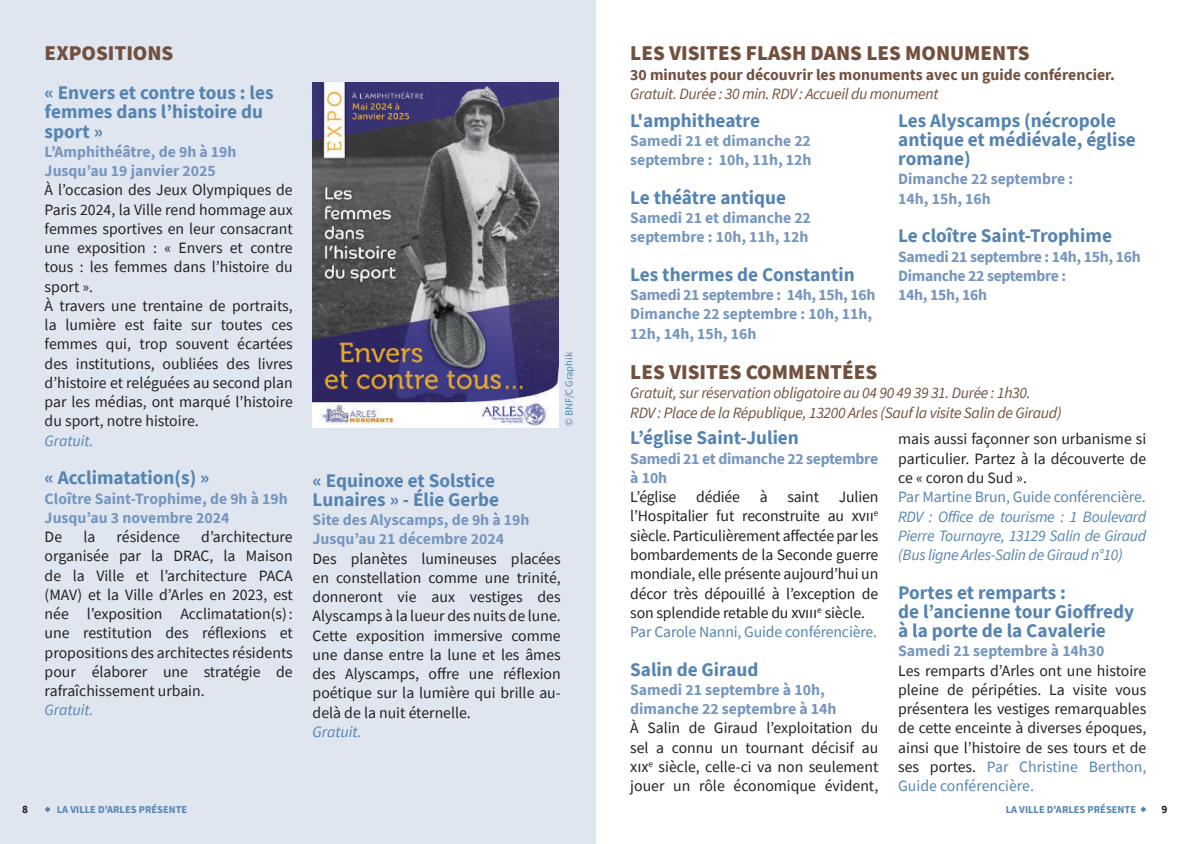
<style>
.page{position:relative;width:1191px;height:844px;background:#fff}
.page>*{position:absolute;margin:0;border:0;box-sizing:border-box;transform-origin:0 0}
.t1{font:900 21px "Source Sans Pro";color:#73503e}
.t2{font:700 19.25px/19.2px "Source Sans Pro";color:#5584b2}
.t3{font:15.75px/19.2px "Source Sans Pro";color:#231f20;text-align:justify}
.t4{font:700 15.75px/19.2px "Source Sans Pro";color:#7696bf}
.t5{font:italic 15.75px/19.2px "Source Sans Pro";letter-spacing:-.02em;color:#73503e}
.t6{font:italic 15.75px/19.2px "Source Sans Pro";letter-spacing:-.02em;color:#5584b2;text-align:justify}
.t7{font:700 15.75px/19.2px "Source Sans Pro";letter-spacing:-.02em;color:#7696bf}
.t8{font:700 15.75px "Source Sans Pro";color:#73503e}
.t9{font:15.75px "Source Sans Pro";letter-spacing:-.01em;color:#5584b2}
.t10{font:italic 15.75px "Source Sans Pro";color:#5584b2}
.t11{font:700 11.38px "Source Sans Pro";color:#231f20}
.t12{font:700 10.5px "Source Sans Pro";color:#5584b2}
.t13{font:10.5px "Source Sans Pro";color:#5584b2}
.s1{color:#5584b2}
</style>
<div class="page">
<div style="left:0;top:0;width:595px;height:843px;background:#e0e6f0"></div>
<img style="left:313px;top:82px;width:245px;height:346px">
<svg style="left:45px;top:806px;width:6px;height:6px"></svg>
<svg style="left:1140px;top:806px;width:6px;height:6px"></svg>
<h1 class="t1" style="left:45px;top:39px;width:130px">EXPOSITIONS</h1>
<p class="t2" style="left:45px;top:83px;width:230px">« Envers et contre tous : les femmes dans l’histoire du sport »</p>
<p class="t4" style="left:45px;top:142px;width:193px">L’Amphithéâtre, de 9h à 19h<br>Jusqu’au 19 janvier 2025</p>
<p class="t3" style="left:45px;top:180px;width:250px;text-align:left">À l’occasion des Jeux Olympiques de Paris 2024, la Ville rend hommage aux femmes sportives en leur consacrant une exposition : « Envers et contre tous : les femmes dans l’histoire du sport ».<br>À travers une trentaine de portraits, la lumière est faite sur toutes ces femmes qui, trop souvent écartées des institutions, oubliées des livres d’histoire et reléguées au second plan par les médias, ont marqué l’histoire du sport, notre histoire.</p>
<p class="t10" style="left:45px;top:430px;width:51px">Gratuit.</p>
<p class="t2" style="left:45px;top:468px;width:166px">« Acclimatation(s) »</p>
<p class="t4" style="left:45px;top:488px;width:245px">Cloître Saint-Trophime, de 9h à 19h<br>Jusqu’au 3 novembre 2024</p>
<p class="t3" style="left:45px;top:527px;width:19px">De</p>
<p class="t3" style="left:83px;top:527px;width:13px">la</p>
<p class="t3" style="left:117px;top:527px;width:65px">résidence</p>
<p class="t3" style="left:45px;top:527px;width:250px;text-indent:157px">d’architecture organisée par la DRAC, la Maison de la Ville et l’architecture PACA (MAV) et la Ville d’Arles en 2023, est née l’exposition Acclimatation(s): une restitution des réflexions et propositions des architectes résidents pour élaborer une stratégie de rafraîchissement urbain.</p>
<p class="t10" style="left:45px;top:700px;width:51px">Gratuit.</p>
<p class="t13" style="left:562px;top:425px;width:75px;rotate:-90deg">© BNF/C Graphik</p>
<p class="t2" style="left:313px;top:470px;width:188px">« Equinoxe et Solstice<br>Lunaires » - Élie Gerbe</p>
<p class="t4" style="left:313px;top:510px;width:218px">Site des Alyscamps, de 9h à 19h<br>Jusqu’au 21 décembre 2024</p>
<p class="t3" style="left:313px;top:548px;width:250px">Des planètes lumineuses placées en constellation comme une trinité, donneront vie aux vestiges des Alyscamps à la lueur des nuits de lune.<br>Cette exposition immersive comme une danse entre la lune et les âmes des Alyscamps, offre une réflexion poétique sur la lumière qui brille au&shy;delà de la nuit éternelle.</p>
<p class="t10" style="left:313px;top:721px;width:51px">Gratuit.</p>
<h1 class="t1" style="left:630px;top:39px;width:401px">LES VISITES FLASH DANS LES MONUMENTS</h1>
<p class="t8" style="left:630px;top:64px;width:486px">30 minutes pour découvrir les monuments avec un guide conférencier.</p>
<p class="t5" style="left:630px;top:84px;width:310px">Gratuit. Durée : 30 min. RDV : Accueil du monument</p>
<p class="t2" style="left:630px;top:110px;width:131px">L'amphitheatre</p>
<p class="t4" style="left:630px;top:131px;width:183px">Samedi 21 et dimanche 22 septembre : 10h, 11h, 12h</p>
<p class="t2" style="left:630px;top:187px;width:157px">Le théâtre antique</p>
<p class="t4" style="left:630px;top:208px;width:182px">Samedi 21 et dimanche 22 septembre : 10h, 11h, 12h</p>
<p class="t2" style="left:630px;top:264px;width:226px">Les thermes de Constantin</p>
<p class="t4" style="left:630px;top:285px;width:247px">Samedi 21 septembre : 14h, 15h, 16h<br>Dimanche 22 septembre : 10h, 11h,<br>12h, 14h, 15h, 16h</p>
<p class="t2" style="left:898px;top:110px;width:239px">Les Alyscamps (nécropole antique et médiévale, église romane)</p>
<p class="t4" style="left:898px;top:169px;width:176px">Dimanche 22 septembre :<br>14h, 15h, 16h</p>
<p class="t2" style="left:898px;top:226px;width:215px">Le cloître Saint-Trophime</p>
<p class="t7" style="left:898px;top:246px;width:244px">Samedi 21 septembre : 14h, 15h, 16h<br>Dimanche 22 septembre :<br>14h, 15h, 16h</p>
<h1 class="t1" style="left:630px;top:357px;width:248px">LES VISITES COMMENTÉES</h1>
<p class="t5" style="left:630px;top:383px;width:433px">Gratuit, sur réservation obligatoire au 04 90 49 39 31. Durée : 1h30.<br>RDV : Place de la République, 13200 Arles (Sauf la visite Salin de Giraud)</p>
<p class="t2" style="left:630px;top:428px;width:170px">L’église Saint-Julien</p>
<p class="t7" style="left:630px;top:448px;width:249px">Samedi 21 et dimanche 22 septembre à 10h</p>
<p class="t3" style="left:630px;top:487px;width:250px;text-align:left">L’église dédiée à saint Julien l’Hospitalier fut reconstruite au xvii<sup>e </sup>siècle. Particulièrement affectée par les bombardements de la Seconde guerre mondiale, elle présente aujourd’hui un décor très dépouillé à l’exception de son splendide retable du xviii<sup>e</sup> siècle.<br><span class="s1">Par Carole Nanni, Guide conférencière.</span></p>
<p class="t2" style="left:630px;top:659px;width:130px">Salin de Giraud</p>
<p class="t4" style="left:630px;top:679px;width:208px">Samedi 21 septembre à 10h, dimanche 22 septembre à 14h</p>
<p class="t3" style="left:630px;top:718px;width:250px">À Salin de Giraud l’exploitation du sel a connu un tournant décisif au xix<sup>e</sup> siècle, celle-ci va non seulement jouer un rôle économique évident,</p>
<p class="t3" style="left:898px;top:429px;width:250px">mais aussi façonner son urbanisme si particulier. Partez à la découverte de ce « coron du Sud ».</p>
<p class="t9" style="left:898px;top:487px;width:249px">Par Martine Brun, Guide conférencière.</p>
<p class="t6" style="left:898px;top:506px;width:250px">RDV : Office de tourisme : 1 Boulevard Pierre Tournayre, 13129 Salin de Giraud (Bus ligne Arles-Salin de Giraud n°10)</p>
<p class="t2" style="left:898px;top:582px;width:237px">Portes et remparts :<br>de l’ancienne tour Gioffredy à la porte de la Cavalerie</p>
<p class="t4" style="left:898px;top:641px;width:208px">Samedi 21 septembre à 14h30</p>
<p class="t3" style="left:898px;top:660px;width:250px">Les remparts d’Arles ont une histoire pleine de péripéties. La visite vous présentera les vestiges remarquables de cette enceinte à diverses époques, ainsi que l’histoire de ses tours et de ses portes. <span class="s1">Par Christine Berthon, Guide conférencière.</span></p>
<p class="t11" style="left:22px;top:801px;width:8px">8</p>
<p class="t12" style="left:57px;top:801px;width:132px">LA VILLE D'ARLES PRÉSENTE</p>
<p class="t12" style="left:1005px;top:801px;width:132px">LA VILLE D'ARLES PRÉSENTE</p>
<p class="t11" style="left:1161px;top:801px;width:8px">9</p>
</div>
